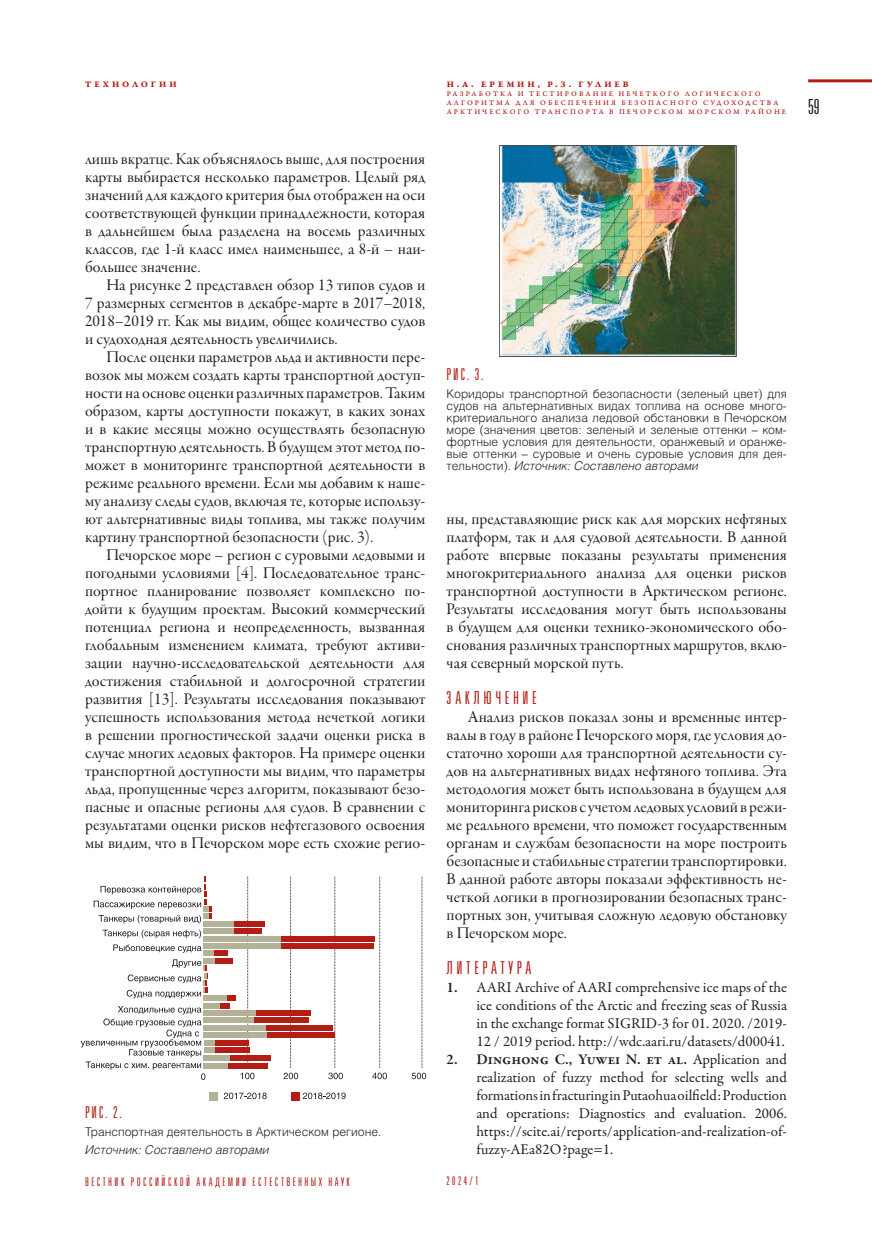
<style>
.page{position:relative;width:872px;height:1234px;background:#fff}
.page>*{position:absolute;margin:0;border:0;box-sizing:border-box;transform-origin:0 0}
.t1{font:300 21px "Unicum Cond";color:#231f20}
.zagolovok{font:300 18px "Unicum Cond";letter-spacing:.2em;color:#b41d15}
.main_text{font:16.5px/18px "Garamond Premr Pro Subh";color:#231f20;text-align:justify}
.ris_num{font:300 16.5px "Unicum Cond";color:#b41d15}
.literature{font:15px/18px "Garamond Premr Pro";color:#231f20;text-align:justify}
.ris_name{font:300 12px/12px "Helios";color:#231f20;text-align:justify}
.t2{font:300 12px "Unicum Cond";letter-spacing:.2em;color:#b41d15}
.ris_name-2{font:italic 300 12px "Helios";color:#231f20}
.t3{font:9px "Garamond Premr Pro Bd Capt";letter-spacing:.32em;color:#b41d15}
.t4{font:7.5px/9px "Garamond Premr Pro Med Capt";letter-spacing:.26em;color:#b41d15}
.s1{font-style:italic}
.s2{font-weight:600}
</style>
<div class="page">
<hr style="left:808px;top:79px;width:64px;height:3px;background:#b41d15">
<img style="left:499px;top:146px;width:237px;height:210px">
<svg style="left:113px;top:944px;width:88px;height:8px"></svg>
<svg style="left:103px;top:929px;width:98px;height:8px"></svg>
<div style="left:209px;top:1091px;width:8px;height:9px;background:#b3b299"></div>
<div style="left:291px;top:1091px;width:8px;height:9px;background:#b41d15"></div>
<div style="left:204px;top:1062px;width:24px;height:5px;background:#b3b299"></div>
<div style="left:228px;top:1062px;width:39px;height:5px;background:#b41d15"></div>
<div style="left:230px;top:1055px;width:40px;height:5px;background:#b41d15"></div>
<div style="left:214px;top:1047px;width:35px;height:5px;background:#b41d15"></div>
<div style="left:214px;top:1039px;width:35px;height:5px;background:#b41d15"></div>
<div style="left:267px;top:1031px;width:68px;height:5px;background:#b41d15"></div>
<div style="left:266px;top:1024px;width:66px;height:5px;background:#b41d15"></div>
<div style="left:254px;top:1017px;width:55px;height:5px;background:#b41d15"></div>
<div style="left:256px;top:1009px;width:54px;height:5px;background:#b41d15"></div>
<div style="left:220px;top:1002px;width:10px;height:5px;background:#b41d15"></div>
<div style="left:226px;top:995px;width:9px;height:5px;background:#b41d15"></div>
<div style="left:215px;top:958px;width:17px;height:5px;background:#b41d15"></div>
<div style="left:214px;top:950px;width:14px;height:5px;background:#b41d15"></div>
<div style="left:281px;top:943px;width:93px;height:5px;background:#b41d15"></div>
<div style="left:281px;top:936px;width:94px;height:5px;background:#b41d15"></div>
<div style="left:234px;top:928px;width:28px;height:5px;background:#b41d15"></div>
<div style="left:234px;top:921px;width:30px;height:5px;background:#b41d15"></div>
<div style="left:204px;top:1055px;width:26px;height:5px;background:#b3b299"></div>
<div style="left:204px;top:1047px;width:10px;height:5px;background:#b3b299"></div>
<div style="left:204px;top:1039px;width:10px;height:5px;background:#b3b299"></div>
<div style="left:204px;top:1031px;width:63px;height:5px;background:#b3b299"></div>
<div style="left:204px;top:1024px;width:62px;height:5px;background:#b3b299"></div>
<div style="left:204px;top:1017px;width:50px;height:5px;background:#b3b299"></div>
<div style="left:204px;top:1009px;width:52px;height:5px;background:#b3b299"></div>
<div style="left:203px;top:1002px;width:17px;height:5px;background:#b3b299"></div>
<div style="left:203px;top:995px;width:24px;height:5px;background:#b3b299"></div>
<svg style="left:127px;top:959px;width:81px;height:39px"></svg>
<div style="left:203px;top:958px;width:12px;height:5px;background:#b3b299"></div>
<div style="left:203px;top:950px;width:11px;height:5px;background:#b3b299"></div>
<div style="left:203px;top:943px;width:78px;height:5px;background:#b3b299"></div>
<div style="left:203px;top:936px;width:78px;height:5px;background:#b3b299"></div>
<div style="left:203px;top:928px;width:31px;height:5px;background:#b3b299"></div>
<div style="left:203px;top:921px;width:31px;height:5px;background:#b3b299"></div>
<svg style="left:94px;top:876px;width:118px;height:47px"></svg>
<svg style="left:224px;top:1092px;width:43px;height:6px"></svg>
<svg style="left:303px;top:1092px;width:43px;height:6px"></svg>
<svg style="left:241px;top:876px;width:13px;height:202px"></svg>
<svg style="left:283px;top:876px;width:15px;height:202px"></svg>
<svg style="left:328px;top:876px;width:15px;height:202px"></svg>
<svg style="left:412px;top:876px;width:14px;height:202px"></svg>
<svg style="left:372px;top:876px;width:15px;height:202px"></svg>
<svg style="left:81px;top:1006px;width:124px;height:73px"></svg>
<p class="t3" style="left:85px;top:78px;width:93px">технологии</p>
<p class="main_text" style="left:85px;top:150px;width:342px">лишь вкратце. Как объяснялось выше, для построения карты выбирается несколько параметров. Целый ряд значений для каждого критерия был отображен на оси соответствующей функции принадлежности, которая в дальнейшем была разделена на восемь различных классов, где 1-й класс имел наименьшее, а 8-й – наи&shy;большее значение.</p>
<p class="main_text" style="left:85px;top:276px;width:342px;text-indent:21px">На рисунке 2 представлен обзор 13 типов судов и 7 размерных сегментов в декабре-марте в 2017–2018, 2018–2019 гг. Как мы видим, общее количество судов и судоходная деятельность увеличились.</p>
<p class="main_text" style="left:85px;top:348px;width:342px;text-indent:21px">После оценки параметров льда и активности пере&shy;возок мы можем создать карты транспортной доступ&shy;ности на основе оценки различных параметров. Таким образом, карты доступности покажут, в каких зонах и в какие месяцы можно осуществлять безопасную транспортную деятельность. В будущем этот метод по&shy;может в мониторинге транспортной деятельности в режиме реального времени. Если мы добавим к наше&shy;му анализу следы судов, включая те, которые использу&shy;ют альтернативные виды топлива, мы также получим картину транспортной безопасности (рис. 3).</p>
<p class="main_text" style="left:85px;top:546px;width:342px;text-indent:21px">Печорское море – регион с суровыми ледовыми и погодными условиями [4]. Последовательное транс&shy;портное планирование позволяет комплексно по&shy;дойти к будущим проектам. Высокий коммерческий потенциал региона и неопределенность, вызванная глобальным изменением климата, требуют активи&shy;зации научно-исследовательской деятельности для достижения стабильной и долгосрочной стратегии развития [13]. Результаты исследования показывают успешность использования метода нечеткой логики в решении прогностической задачи оценки риска в случае многих ледовых факторов. На примере оценки транспортной доступности мы видим, что параметры льда, пропущенные через алгоритм, показывают безо&shy;пасные и опасные регионы для судов. В сравнении с результатами оценки рисков нефтегазового освоения мы видим, что в Печорском море есть схожие регио-</p>
<p class="ris_num" style="left:85px;top:1103px;width:38px">Рис. 2.</p>
<p class="ris_name" style="left:85px;top:1125px;width:298px">Транспортная деятельность в Арктическом регионе.</p>
<p class="ris_name-2" style="left:85px;top:1142px;width:186px">Источник: Составлено авторами</p>
<p class="t3" style="left:446px;top:78px;width:183px">Н.А. Еремин, Р.З. Гулиев</p>
<p class="t4" style="left:446px;top:89px;width:341px">РАЗРАБОТКА И ТЕСТИРОВАНИЕ НЕЧЕТКОГО ЛОГИЧЕСКОГО<br>АЛГОРИТМА ДЛЯ ОБЕСПЕЧЕНИЯ БЕЗОПАСНОГО СУДОХОДСТВА<br>АРКТИЧЕСКОГО ТРАНСПОРТА В ПЕЧОРСКОМ МОРСКОМ РАЙОНЕ</p>
<p class="t1" style="left:808px;top:95px;width:13px">59</p>
<p class="ris_num" style="left:446px;top:365px;width:38px">Рис. 3.</p>
<p class="ris_name" style="left:446px;top:387px;width:342px">Коридоры транспортной безопасности (зеленый цвет) для судов на альтернативных видах топлива на основе много&shy;критериального анализа ледовой обстановки в Печорском море (значения цветов: зеленый и зеленые оттенки – ком&shy;фортные условия для деятельности, оранжевый и оранже&shy;вые оттенки – суровые и очень суровые условия для дея&shy;тельности). <span class="s1">Источник: Составлено авторами</span></p>
<p class="main_text" style="left:446px;top:510px;width:342px">ны, представляющие риск как для морских нефтяных платформ, так и для судовой деятельности. В данной работе впервые показаны результаты применения многокритериального анализа для оценки рисков транспортной доступности в Арктическом регионе.<br>Результаты исследования могут быть использованы в будущем для оценки технико-экономического обо&shy;снования различных транспортных маршрутов, вклю&shy;чая северный морской путь.</p>
<p class="zagolovok" style="left:446px;top:687px;width:92px">Заключение</p>
<p class="main_text" style="left:446px;top:708px;width:342px;text-indent:21px">Анализ рисков показал зоны и временные интер&shy;валы в году в районе Печорского моря, где условия до&shy;статочно хороши для транспортной деятельности су&shy;дов на альтернативных видах нефтяного топлива. Эта методология может быть использована в будущем для мониторинга рисков с учетом ледовых условий в режи&shy;ме реального времени, что поможет государственным органам и службам безопасности на море построить безопасные и стабильные стратегии транспортировки.<br>В данной работе авторы показали эффективность не&shy;четкой логики в прогнозировании безопасных транс&shy;портных зон, учитывая сложную ледовую обстановку в Печорском море.</p>
<p class="zagolovok" style="left:446px;top:957px;width:86px">Литература</p>
<p class="literature" style="left:476px;top:978px;width:312px;text-indent:-30px"><span class="s2">1.</span> AARI Archive of AARI comprehensive ice maps of the ice conditions of the Arctic and freezing seas of Russia in the exchange format SIGRID-3 for 01. 2020. /2019- 12 / 2019 period. http://wdc.aari.ru/datasets/d00041.</p>
<p class="literature" style="left:476px;top:1050px;width:312px;text-indent:-30px"><span class="s2">2. Dinghong C., Yuwei N. et al.</span> Application and realization of fuzzy method for selecting wells and formations in fracturing in Putaohua oilfield: Production and operations: Diagnostics and evaluation. 2006. https://scite.ai/reports/application-and-realization-of&shy;fuzzy-AEa82O?page=1.</p>
<p class="t2" style="left:85px;top:1174px;width:266px">вестник российской академии естественных наук</p>
<p class="t2" style="left:446px;top:1173px;width:33px">2024/1</p>
</div>
